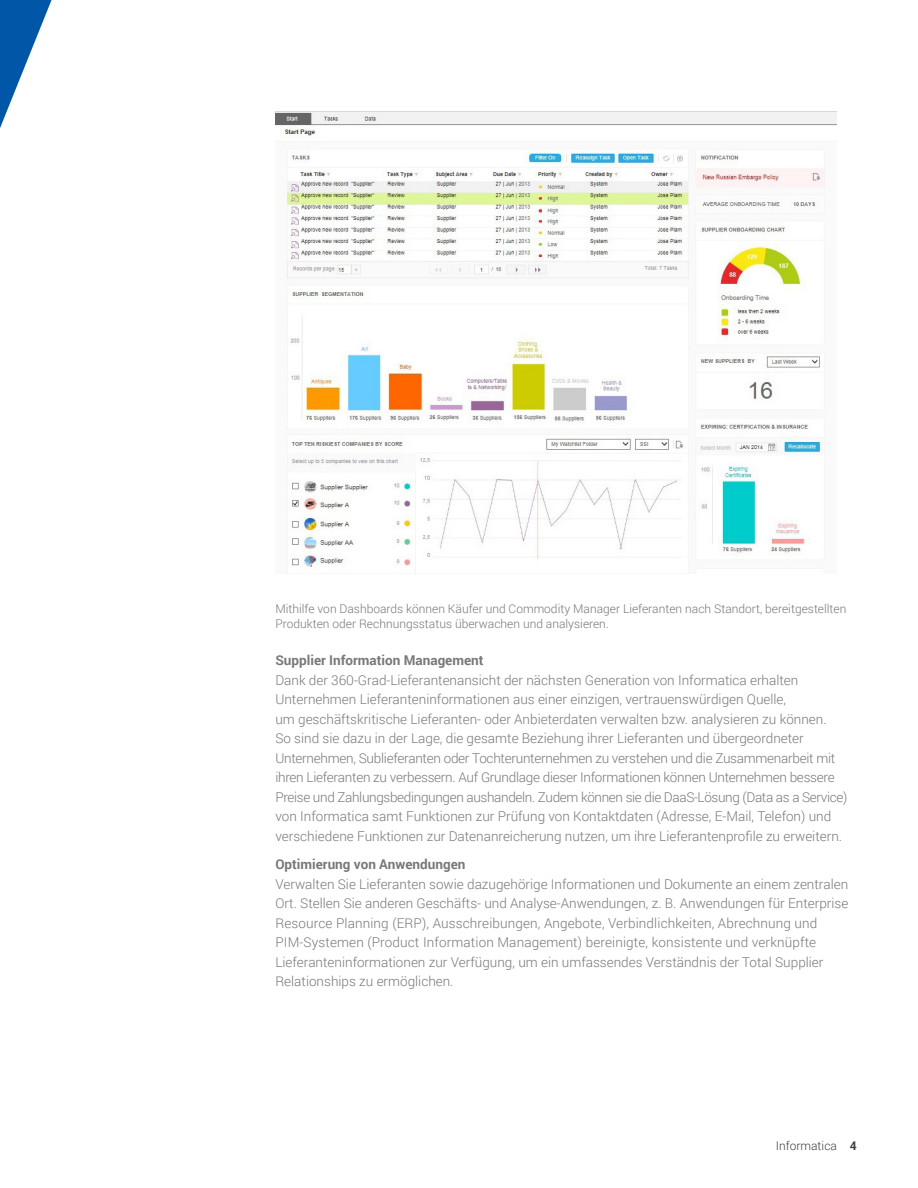
<style>
.page{position:relative;width:918px;height:1188px;background:#fff}
.page>*{position:absolute;margin:0;border:0;box-sizing:border-box;transform-origin:0 0}
.t1{font:300 13.5px/19.5px "Roboto";color:#77787b}
.t2{font:700 13.5px "Roboto";color:#77787b}
.t3{font:300 12px/14.4px "Roboto";color:#77787b}
.t4{font:300 12px "Roboto";color:#414042}
.s1{font-weight:700}
</style>
<div class="page">
<svg style="left:0;top:0;width:52px;height:128px"></svg>
<img style="left:275px;top:112px;width:561px;height:455px">
<p class="t3" style="left:275px;top:602px;width:573px">Mithilfe von Dashboards können Käufer und Commodity Manager Lieferanten nach Standort, bereitgestellten<br>Produkten oder Rechnungsstatus überwachen und analysieren.</p>
<p class="t2" style="left:275px;top:651px;width:210px">Supplier Information Management</p>
<p class="t1" style="left:275px;top:670px;width:574px">Dank der 360-Grad-Lieferantenansicht der nächsten Generation von Informatica erhalten Unternehmen Lieferanteninformationen aus einer einzigen, vertrauenswürdigen Quelle,<br>um geschäftskritische Lieferanten- oder Anbieterdaten verwalten bzw. analysieren zu können.<br>So sind sie dazu in der Lage, die gesamte Beziehung ihrer Lieferanten und übergeordneter Unternehmen, Sublieferanten oder Tochterunternehmen zu verstehen und die Zusammenarbeit mit ihren Lieferanten zu verbessern. Auf Grundlage dieser Informationen können Unternehmen bessere Preise und Zahlungsbedingungen aushandeln. Zudem können sie die DaaS-Lösung (Data as a Service) von Informatica samt Funktionen zur Prüfung von Kontaktdaten (Adresse, E-Mail, Telefon) und verschiedene Funktionen zur Datenanreicherung nutzen, um ihre Lieferantenprofile zu erweitern.</p>
<p class="t2" style="left:275px;top:855px;width:192px">Optimierung von Anwendungen</p>
<p class="t1" style="left:275px;top:874px;width:575px">Verwalten Sie Lieferanten sowie dazugehörige Informationen und Dokumente an einem zentralen Ort. Stellen Sie anderen Geschäfts- und Analyse-Anwendungen, z. B. Anwendungen für Enterprise Resource Planning (ERP), Ausschreibungen, Angebote, Verbindlichkeiten, Abrechnung und PIM-Systemen (Product Information Management) bereinigte, konsistente und verknüpfte Lieferanteninformationen zur Verfügung, um ein umfassendes Verständnis der Total Supplier Relationships zu ermöglichen.</p>
<p class="t4" style="left:776px;top:1138px;width:82px">Informatica <span class="s1">4</span></p>
</div>
